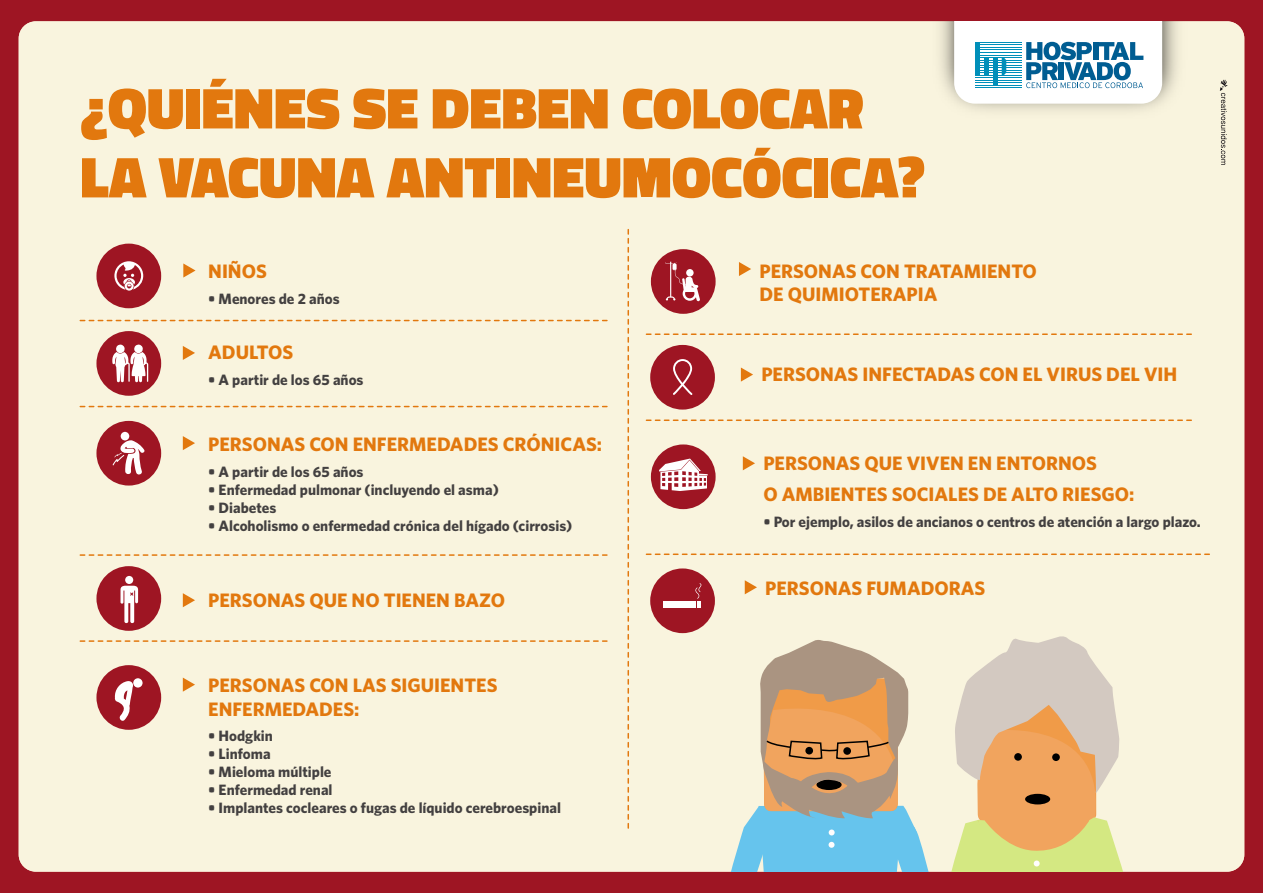
<style>
.page{position:relative;width:1263px;height:893px;background:#fff}
.page>*{position:absolute;margin:0;border:0;box-sizing:border-box;transform-origin:0 0}
.t1{font:900 58.5px/69px "Titillium Web";color:#e2780e}
.t2{font:700 19.5px/23.4px "Whitney";color:#e2780e}
.t3{font:700 15px "Whitney";color:#434040}
</style>
<div class="page">
<div style="left:0;top:0;width:1262px;height:893px;background:#9e1523"></div>
<div style="left:19px;top:21px;width:1224px;height:851px;background:#f9f4de;border-radius:17px"></div>
<img style="left:932px;top:21px;width:261px;height:90px">
<svg style="left:954px;top:21px;width:207px;height:83px;background:#c3dce7"></svg>
<div style="left:96px;top:244px;width:65px;height:64px;background:#9e1523;border-radius:50%"></div>
<div style="left:96px;top:331px;width:65px;height:65px;background:#9e1523;border-radius:50%"></div>
<div style="left:96px;top:421px;width:65px;height:65px;background:#9e1523;border-radius:50%"></div>
<div style="left:96px;top:665px;width:65px;height:65px;background:#9e1523;border-radius:50%"></div>
<div style="left:96px;top:566px;width:65px;height:65px;background:#9e1523;border-radius:50%"></div>
<div style="left:650px;top:249px;width:65px;height:65px;background:#9e1523;border-radius:50%"></div>
<div style="left:650px;top:345px;width:64px;height:65px;background:#9e1523;border-radius:50%"></div>
<div style="left:650px;top:568px;width:64px;height:65px;background:#9e1523;border-radius:50%"></div>
<div style="left:650px;top:444px;width:65px;height:65px;background:#9e1523;border-radius:50%"></div>
<svg style="left:112px;top:345px;width:36px;height:37px"></svg>
<svg style="left:114px;top:261px;width:29px;height:30px"></svg>
<svg style="left:659px;top:459px;width:48px;height:32px"></svg>
<svg style="left:1219px;top:80px;width:8px;height:85px"></svg>
<svg style="left:183px;top:263px;width:12px;height:15px"></svg>
<svg style="left:739px;top:262px;width:12px;height:14px"></svg>
<svg style="left:740px;top:368px;width:13px;height:14px"></svg>
<svg style="left:742px;top:456px;width:13px;height:14px"></svg>
<svg style="left:744px;top:580px;width:12px;height:14px"></svg>
<svg style="left:183px;top:346px;width:12px;height:14px"></svg>
<svg style="left:183px;top:436px;width:12px;height:14px"></svg>
<svg style="left:183px;top:593px;width:12px;height:14px"></svg>
<svg style="left:183px;top:678px;width:12px;height:14px"></svg>
<svg style="left:80px;top:320px;width:527px;height:1px"></svg>
<svg style="left:646px;top:333px;width:546px;height:2px"></svg>
<svg style="left:646px;top:420px;width:546px;height:1px"></svg>
<svg style="left:646px;top:554px;width:564px;height:1px"></svg>
<svg style="left:80px;top:406px;width:527px;height:1px"></svg>
<svg style="left:80px;top:640px;width:527px;height:2px"></svg>
<svg style="left:80px;top:554px;width:527px;height:2px"></svg>
<svg style="left:627px;top:230px;width:2px;height:599px"></svg>
<svg style="left:115px;top:681px;width:18px;height:40px"></svg>
<div style="left:133px;top:678px;width:9px;height:10px;background:#fff;border-radius:50%"></div>
<svg style="left:665px;top:262px;width:35px;height:39px"></svg>
<div style="left:121px;top:432px;width:8px;height:8px;background:#fff;border-radius:50%"></div>
<svg style="left:113px;top:440px;width:32px;height:35px"></svg>
<svg style="left:673px;top:359px;width:19px;height:36px"></svg>
<div style="left:663px;top:601px;width:32px;height:7px;background:#fff"></div>
<svg style="left:695px;top:583px;width:6px;height:25px"></svg>
<svg style="left:727px;top:640px;width:204px;height:232px"></svg>
<svg style="left:948px;top:636px;width:180px;height:236px"></svg>
<svg style="left:120px;top:576px;width:18px;height:47px"></svg>
<h1 class="t1" style="left:80px;top:74px;width:846px">¿QUIÉNES SE DEBEN COLOCAR<br>LA VACUNA ANTINEUMOCÓCICA?</h1>
<h2 class="t2" style="left:208px;top:259px;width:60px">NIÑOS</h2>
<p class="t3" style="left:208px;top:290px;width:133px">• Menores de 2 años</p>
<h2 class="t2" style="left:208px;top:340px;width:86px">ADULTOS</h2>
<p class="t3" style="left:208px;top:370px;width:157px">• A partir de los 65 años</p>
<h2 class="t2" style="left:208px;top:432px;width:395px">PERSONAS CON ENFERMEDADES CRÓNICAS:</h2>
<p class="t3" style="left:208px;top:462px;width:157px">• A partir de los 65 años</p>
<p class="t3" style="left:208px;top:480px;width:292px">• Enfermedad pulmonar (incluyendo el asma)</p>
<p class="t3" style="left:208px;top:498px;width:70px">• Diabetes</p>
<p class="t3" style="left:208px;top:516px;width:365px">• Alcoholismo o enfermedad crónica del hígado (cirrosis)</p>
<h2 class="t2" style="left:208px;top:588px;width:298px">PERSONAS QUE NO TIENEN BAZO</h2>
<h2 class="t2" style="left:208px;top:673px;width:291px">PERSONAS CON LAS SIGUIENTES<br>ENFERMEDADES:</h2>
<p class="t3" style="left:208px;top:727px;width:66px">• Hodgkin</p>
<p class="t3" style="left:208px;top:745px;width:64px">• Linfoma</p>
<p class="t3" style="left:208px;top:763px;width:125px">• Mieloma múltiple</p>
<p class="t3" style="left:208px;top:781px;width:126px">• Enfermedad renal</p>
<p class="t3" style="left:208px;top:799px;width:354px">• Implantes cocleares o fugas de líquido cerebroespinal</p>
<h2 class="t2" style="left:759px;top:259px;width:279px">PERSONAS CON TRATAMIENTO<br>DE QUIMIOTERAPIA</h2>
<h2 class="t2" style="left:761px;top:362px;width:417px">PERSONAS INFECTADAS CON EL VIRUS DEL VIH</h2>
<h2 class="t2" style="left:763px;top:448px;width:372px;line-height:30.9px">PERSONAS QUE VIVEN EN ENTORNOS<br>O AMBIENTES SOCIALES DE ALTO RIESGO:</h2>
<p class="t3" style="left:763px;top:512px;width:439px">• Por ejemplo, asilos de ancianos o centros de atención a largo plazo.</p>
<h2 class="t2" style="left:765px;top:576px;width:221px">PERSONAS FUMADORAS</h2>
</div>
